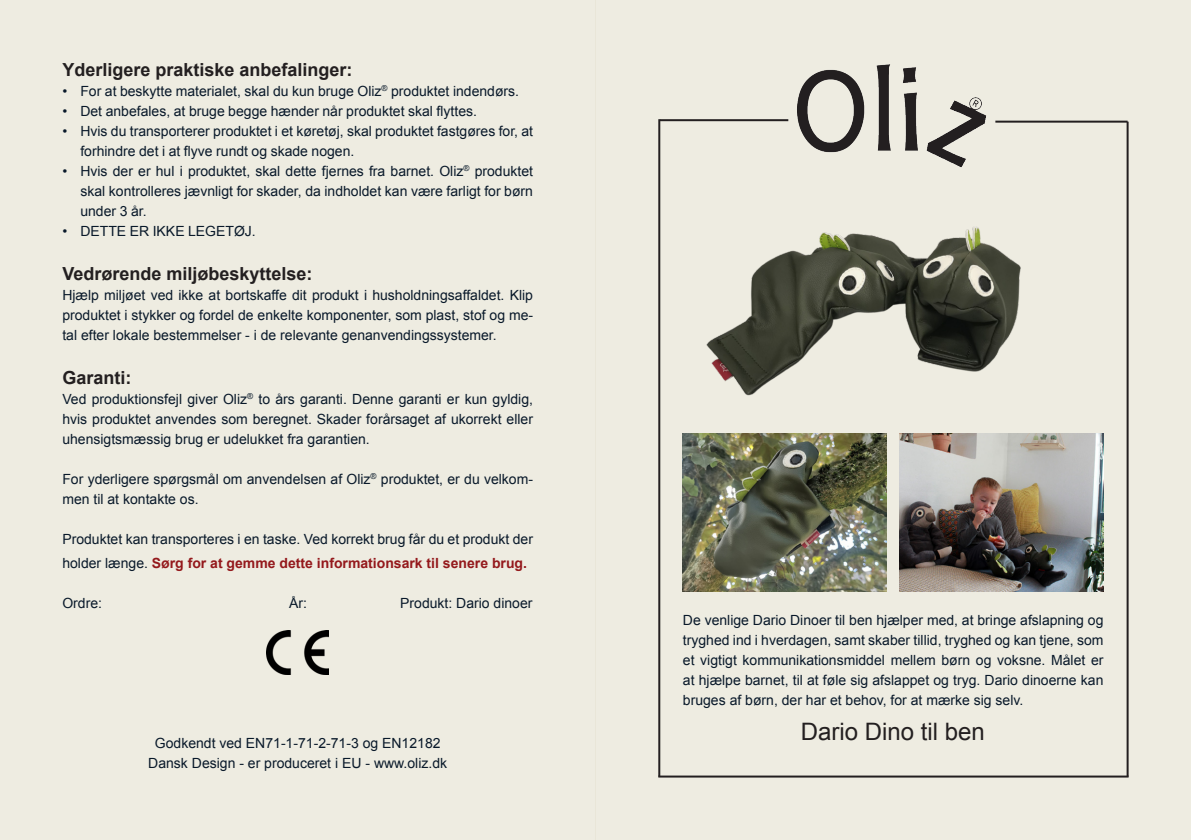
<style>
.page{position:relative;width:1191px;height:840px;background:#fff}
.page>*{position:absolute;margin:0;border:0;box-sizing:border-box;transform-origin:0 0}
.t1{font:24px "Arial";color:#231f20}
.Rubrik{font:700 18px "Arial";color:#231f20}
.brød{font:14px/20px "Arial";color:#09192a;text-align:justify}
.info{font:14px "Arial";color:#09192a}
.s1{font-weight:700;color:#94191c}
</style>
<div class="page">
<div style="left:0;top:0;width:595px;height:839px;background:#eeece1"></div>
<img style="left:266px;top:630px;width:63px;height:44px">
<div style="left:595px;top:0;width:596px;height:839px;background:#eeece1"></div>
<img style="left:788px;top:64px;width:199px;height:104px">
<img style="left:706px;top:227px;width:315px;height:219px">
<img style="left:683px;top:433px;width:203px;height:158px">
<img style="left:899px;top:433px;width:204px;height:158px">
<hr style="left:660px;top:119px;width:128px;height:2px;background:#231f20">
<hr style="left:658px;top:119px;width:2px;height:657px;background:#231f20">
<hr style="left:995px;top:121px;width:132px;height:2px;background:#231f20">
<hr style="left:1126px;top:122px;width:2px;height:654px;background:#231f20">
<hr style="left:658px;top:775px;width:470px;height:2px;background:#231f20">
<p class="Rubrik" style="left:62px;top:57px;width:292px">Yderligere praktiske anbefalinger:</p>
<p class="brød" style="left:62px;top:81px;width:458px">• For at beskytte materialet, skal du kun bruge Oliz<sup>®</sup> produktet indendørs.</p>
<p class="brød" style="left:62px;top:101px;width:416px">• Det anbefales, at bruge begge hænder når produktet skal flyttes.</p>
<p class="brød" style="left:80px;top:121px;width:454px;text-indent:-18px">• Hvis du transporterer produktet i et køretøj, skal produktet fastgøres for, at forhindre det i at flyve rundt og skade nogen.</p>
<p class="brød" style="left:80px;top:161px;width:454px;text-indent:-18px">• Hvis der er hul i produktet, skal dette fjernes fra barnet. Oliz<sup>®</sup> produktet skal kontrolleres jævnligt for skader, da indholdet kan være farligt for børn under 3 år.</p>
<p class="brød" style="left:62px;top:221px;width:195px">• DETTE ER IKKE LEGETØJ.</p>
<p class="Rubrik" style="left:62px;top:261px;width:252px">Vedrørende miljøbeskyttelse:</p>
<p class="brød" style="left:62px;top:285px;width:472px">Hjælp miljøet ved ikke at bortskaffe dit produkt i husholdningsaffaldet. Klip produktet i stykker og fordel de enkelte komponenter, som plast, stof og me&shy;tal efter lokale bestemmelser - i de relevante genanvendingssystemer.</p>
<p class="Rubrik" style="left:62px;top:365px;width:71px">Garanti:</p>
<p class="brød" style="left:62px;top:389px;width:472px">Ved produktionsfejl giver Oliz<sup>®</sup> to års garanti. Denne garanti er kun gyldig, hvis produktet anvendes som beregnet. Skader forårsaget af ukorrekt eller uhensigtsmæssig brug er udelukket fra garantien.</p>
<p class="brød" style="left:62px;top:469px;width:472px">For yderligere spørgsmål om anvendelsen af Oliz<sup>®</sup> produktet, er du velkom&shy;men til at kontakte os.</p>
<p class="brød" style="left:62px;top:527px;width:472px;line-height:24px">Produktet kan transporteres i en taske. Ved korrekt brug får du et produkt der holder længe. <span class="s1">Sørg for at gemme dette informationsark til senere brug.</span></p>
<p class="brød" style="left:62px;top:593px;width:41px">Ordre:</p>
<p class="brød" style="left:289px;top:593px;width:19px">År:</p>
<p class="brød" style="left:400px;top:593px;width:134px">Produkt: Dario dinoer</p>
<p class="info" style="left:155px;top:733px;width:287px">Godkendt ved EN71-1-71-2-71-3 og EN12182</p>
<p class="info" style="left:148px;top:753px;width:300px">Dansk Design - er produceret i EU - www.oliz.dk</p>
<p class="brød" style="left:683px;top:610px;width:422px">De venlige Dario Dinoer til ben hjælper med, at bringe afslapning og tryghed ind i hverdagen, samt skaber tillid, tryghed og kan tjene, som et vigtigt kommunikationsmiddel mellem børn og voksne. Målet er at hjælpe barnet, til at føle sig afslappet og tryg. Dario dinoerne kan bruges af børn, der har et behov, for at mærke sig selv.</p>
<p class="t1" style="left:800px;top:715px;width:186px">Dario Dino til ben</p>
</div>
